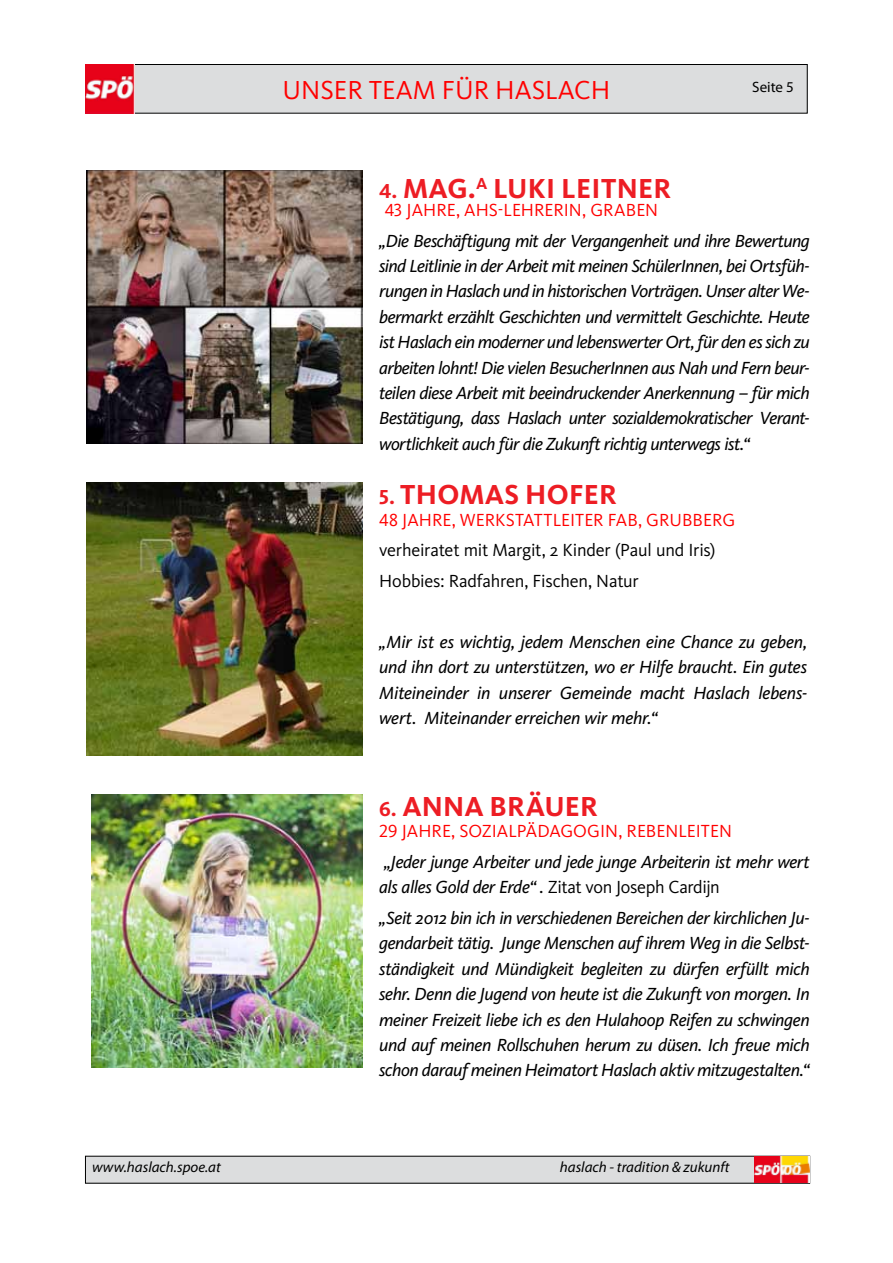
<style>
.page{position:relative;width:893px;height:1263px;background:#fff}
.page>*{position:absolute;margin:0;border:0;box-sizing:border-box;transform-origin:0 0}
.t1{font:700 28.5px "Kievit OT";letter-spacing:.01em;color:#ed1d24}
.t2{font:27px "Kievit OT";color:#f00}
.t3{font:italic 18.15px/25.3px "Kievit OT";letter-spacing:-.02em;color:#000;text-align:justify}
.t4{font:18.15px "Kievit OT";letter-spacing:.005em;color:#f00}
.t5{font:18.15px/30.6px "Kievit OT";letter-spacing:-.01em;color:#000}
.t6{font:italic 15px "Myriad Pro";color:#000}
.t7{font:15px "Myriad Pro";color:#000}
.s1{font-size:21px}
.s2{font-style:normal}
</style>
<div class="page">
<div style="left:86px;top:64px;width:721px;height:49px;background:#dcddde"></div>
<div style="left:86px;top:64px;width:721px;height:49px;border:1px solid #000"></div>
<div style="left:85px;top:1156px;width:725px;height:27px;background:#dcddde"></div>
<img style="left:754px;top:1156px;width:55px;height:26px">
<img style="left:85px;top:65px;width:49px;height:48px">
<img style="left:87px;top:170px;width:275px;height:273px">
<img style="left:87px;top:482px;width:275px;height:273px">
<img style="left:91px;top:794px;width:271px;height:273px">
<h2 class="t2" style="left:283px;top:75px;width:329px">UNSER TEAM FÜR HASLACH</h2>
<p class="t7" style="left:752px;top:78px;width:43px">Seite 5</p>
<h1 class="t1" style="left:379px;top:172px;width:291px"><span class="s1">4.</span> MAG.<sup>A</sup> LUKI LEITNER</h1>
<p class="t4" style="left:385px;top:200px;width:275px">43 Jahre, AHS-Lehrerin, Graben</p>
<p class="t3" style="left:379px;top:228px;width:432px">„Die Beschäftigung mit der Vergangenheit und ihre Bewertung sind Leitlinie in der Arbeit mit meinen SchülerInnen, bei Ortsfüh&shy;rungen in Haslach und in historischen Vorträgen. Unser alter We&shy;bermarkt erzählt Geschichten und vermittelt Geschichte. Heute ist Haslach ein moderner und lebenswerter Ort, für den es sich zu arbeiten lohnt! Die vielen BesucherInnen aus Nah und Fern beur&shy;teilen diese Arbeit mit beeindruckender Anerkennung – für mich Bestätigung, dass Haslach unter sozialdemokratischer Verant&shy;wortlichkeit auch für die Zukunft richtig unterwegs ist.“</p>
<h1 class="t1" style="left:379px;top:478px;width:101px"><span class="s1">5.</span> THOMAS</h1>
<h1 class="t1" style="left:525px;top:478px;width:93px">HOFER</h1>
<p class="t4" style="left:379px;top:509px;width:280px">48 Jahre, Werkstattleiter FAB, GRU</p>
<p class="t4" style="left:682px;top:509px;width:32px">BBERG</p>
<p class="t5" style="left:379px;top:535px;width:338px">verheiratet mit Margit, 2 Kinder (Paul und Iris)<br>Hobbies: Radfahren, Fischen, Natur</p>
<p class="t3" style="left:379px;top:629px;width:430px">„Mir ist es wichtig, jedem Menschen eine Chance zu geben, und ihn dort zu unterstützen, wo er Hilfe braucht. Ein gutes Miteineinder in unserer Gemeinde macht Haslach lebens&shy;wert. Miteinander erreichen wir mehr.“</p>
<h1 class="t1" style="left:379px;top:790px;width:64px"><span class="s1">6.</span> ANNA</h1>
<h1 class="t1" style="left:490px;top:790px;width:110px">BRÄUER</h1>
<p class="t4" style="left:379px;top:821px;width:354px">29 Jahre, sozialpädagogin, Rebenleiten</p>
<p class="t3" style="left:379px;top:849px;width:432px">„Jeder junge Arbeiter und jede junge Arbeiterin ist mehr wert als alles Gold der Erde“ . <span class="s2">Zitat von Joseph Cardijn</span></p>
<p class="t3" style="left:379px;top:905px;width:432px">„Seit 2012 bin ich in verschiedenen Bereichen der kirchlichen Ju&shy;gendarbeit tätig. Junge Menschen auf ihrem Weg in die Selbst&shy;ständigkeit und Mündigkeit begleiten zu dürfen erfüllt mich sehr. Denn die Jugend von heute ist die Zukunft von morgen. In meiner Freizeit liebe ich es den Hulahoop Reifen zu schwingen und auf meinen Rollschuhen herum zu düsen. Ich freue mich schon darauf meinen Heimatort Haslach aktiv mitzugestalten.“</p>
<p class="t6" style="left:92px;top:1158px;width:130px">www.haslach.spoe.at</p>
<p class="t6" style="left:560px;top:1158px;width:171px">haslach - tradition &amp; zukunft</p>
</div>
